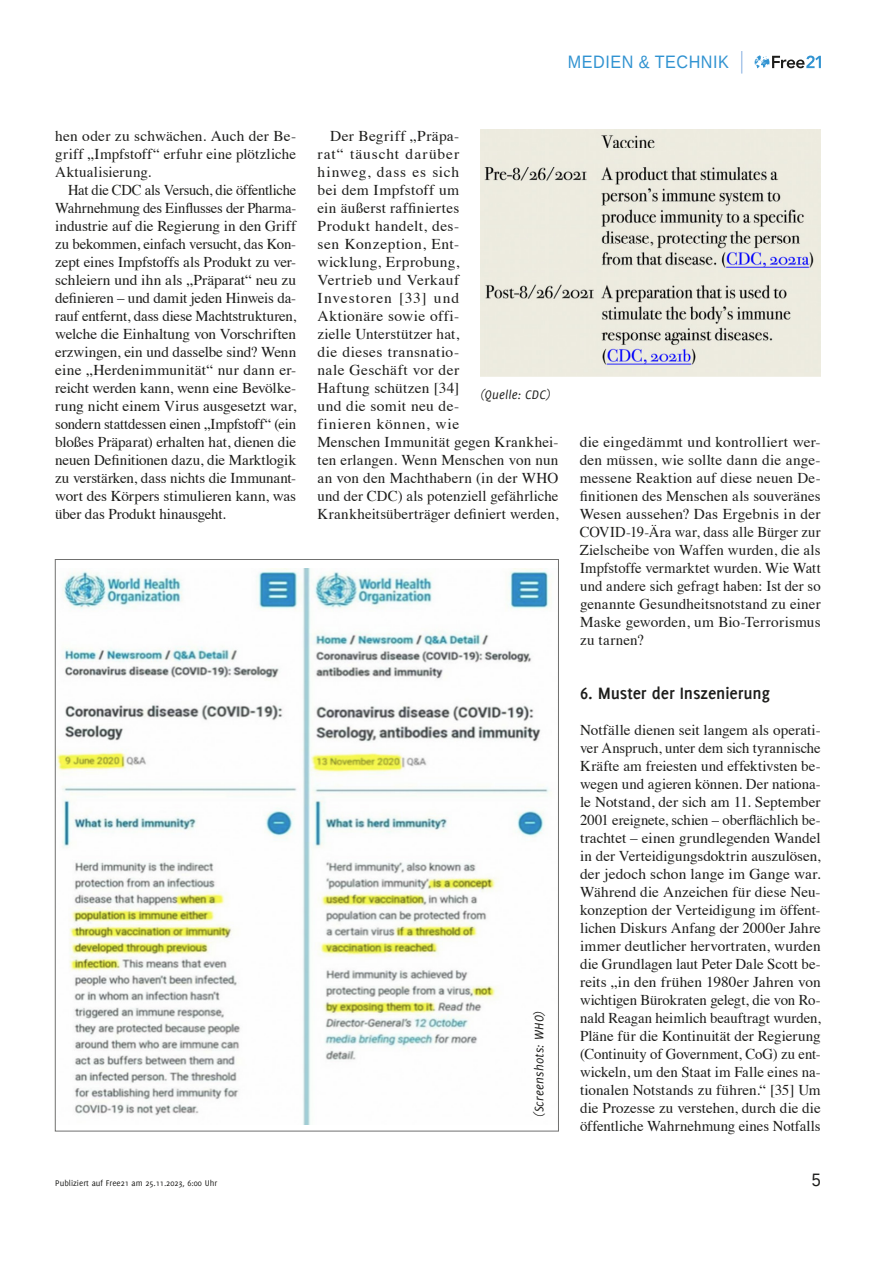
<style>
.page{position:relative;width:893px;height:1263px;background:#fff}
.page>*{position:absolute;margin:0;border:0;box-sizing:border-box;transform-origin:0 0}
.t1{font:700 18px "Delicious";letter-spacing:-.005em;color:#1d1d1b}
.t2{font:18px "Liberation Sans";letter-spacing:.03em;color:#3193d1;scale:.9 1}
.t3{font:18px "Liberation Sans";color:#1d1d1b;scale:.9 1}
.t4{font:15px/18px "Times";letter-spacing:.015em;color:#1d1d1b;text-align:justify}
.t5{font:italic 13.5px "Delicious";letter-spacing:.015em;color:#1d1d1b}
.t6{font:9px "Delicious";color:#1d1d1b}
</style>
<div class="page">
<svg style="left:755px;top:55px;width:66px;height:13px"></svg>
<svg style="left:741px;top:51px;width:1px;height:23px"></svg>
<img style="left:57px;top:568px;width:494px;height:556px">
<img style="left:480px;top:130px;width:341px;height:246px">
<p class="t2" style="left:568px;top:51px;width:180px">MEDIEN &amp; TECHNIK</p>
<p class="t4" style="left:55px;top:126px;width:242px">hen oder zu schwächen. Auch der Be&shy;griff „Impfstoff“ erfuhr eine plötzliche Aktualisierung.</p>
<p class="t4" style="left:55px;top:180px;width:242px;text-indent:13px">Hat die CDC als Versuch, die öffentliche Wahrnehmung des Einflusses der Pharma&shy;industrie auf die Regierung in den Griff zu bekommen, einfach versucht, das Kon&shy;zept eines Impfstoffs als Produkt zu ver&shy;schleiern und ihn als „Präparat“ neu zu definieren – und damit jeden Hinweis da&shy;rauf entfernt, dass diese Machtstrukturen, welche die Einhaltung von Vorschriften erzwingen, ein und dasselbe sind? Wenn eine „Herdenimmunität“ nur dann er&shy;reicht werden kann, wenn eine Bevölke&shy;rung nicht einem Virus ausgesetzt war, sondern stattdessen einen „Impfstoff“ (ein bloßes Präparat) erhalten hat, dienen die neuen Definitionen dazu, die Marktlogik zu verstärken, dass nichts die Immunant&shy;wort des Körpers stimulieren kann, was über das Produkt hinausgeht.</p>
<p class="t4" style="left:317px;top:126px;width:242px;text-align:left;text-indent:13px">Der Begriff „Präpa-<br>rat“ täuscht darüber<br>hinweg, dass es sich<br>bei dem Impfstoff um<br>ein äußerst raffiniertes<br>Produkt handelt, des-<br>sen Konzeption, Ent-<br>wicklung, Erprobung,<br>Vertrieb und Verkauf<br>Investoren [33] und<br>Aktionäre sowie offi-<br>zielle Unterstützer hat,<br>die dieses transnatio-<br>nale Geschäft vor der<br>Haftung schützen [34]<br>und die somit neu de-<br>finieren können, wie<br>Menschen Immunität gegen Krankhei&shy;ten erlangen. Wenn Menschen von nun an von den Machthabern (in der WHO und der CDC) als potenziell gefährliche<br>Krankheitsüberträger definiert werden,</p>
<p class="t5" style="left:480px;top:387px;width:71px">(Quelle: CDC)</p>
<p class="t5" style="left:531px;top:1117px;width:107px;rotate:-90deg">(Screenshots: WHO)</p>
<p class="t4" style="left:580px;top:432px;width:242px">die eingedämmt und kontrolliert wer&shy;den müssen, wie sollte dann die ange&shy;messene Reaktion auf diese neuen De&shy;finitionen des Menschen als souveränes Wesen aussehen? Das Ergebnis in der COVID-19-Ära war, dass alle Bürger zur Zielscheibe von Waffen wurden, die als Impfstoffe vermarktet wurden. Wie Watt und andere sich gefragt haben: Ist der so genannte Gesundheitsnotstand zu einer Maske geworden, um Bio-Terrorismus zu tarnen?</p>
<p class="t1" style="left:580px;top:683px;width:191px">6. Muster der Inszenierung</p>
<p class="t4" style="left:580px;top:720px;width:242px">Notfälle dienen seit langem als operati&shy;ver Anspruch, unter dem sich tyrannische Kräfte am freiesten und effektivsten be&shy;wegen und agieren können. Der nationa&shy;le Notstand, der sich am 11. September 2001 ereignete, schien – oberflächlich be&shy;trachtet – einen grundlegenden Wandel in der Verteidigungsdoktrin auszulösen, der jedoch schon lange im Gange war.<br>Während die Anzeichen für diese Neu&shy;konzeption der Verteidigung im öffent&shy;lichen Diskurs Anfang der 2000er Jahre immer deutlicher hervortraten, wurden die Grundlagen laut Peter Dale Scott be&shy;reits „in den frühen 1980er Jahren von wichtigen Bürokraten gelegt, die von Ro&shy;nald Reagan heimlich beauftragt wurden, Pläne für die Kontinuität der Regierung (Continuity of Government, CoG) zu ent&shy;wickeln, um den Staat im Falle eines na&shy;tionalen Notstands zu führen.“ [35] Um die Prozesse zu verstehen, durch die die öffentliche Wahrnehmung eines Notfalls</p>
<p class="t6" style="left:55px;top:1177px;width:163px">Publiziert auf Free21 am 25.11.2023, 6:00 Uhr</p>
<p class="t3" style="left:812px;top:1168px;width:12px">5</p>
</div>
